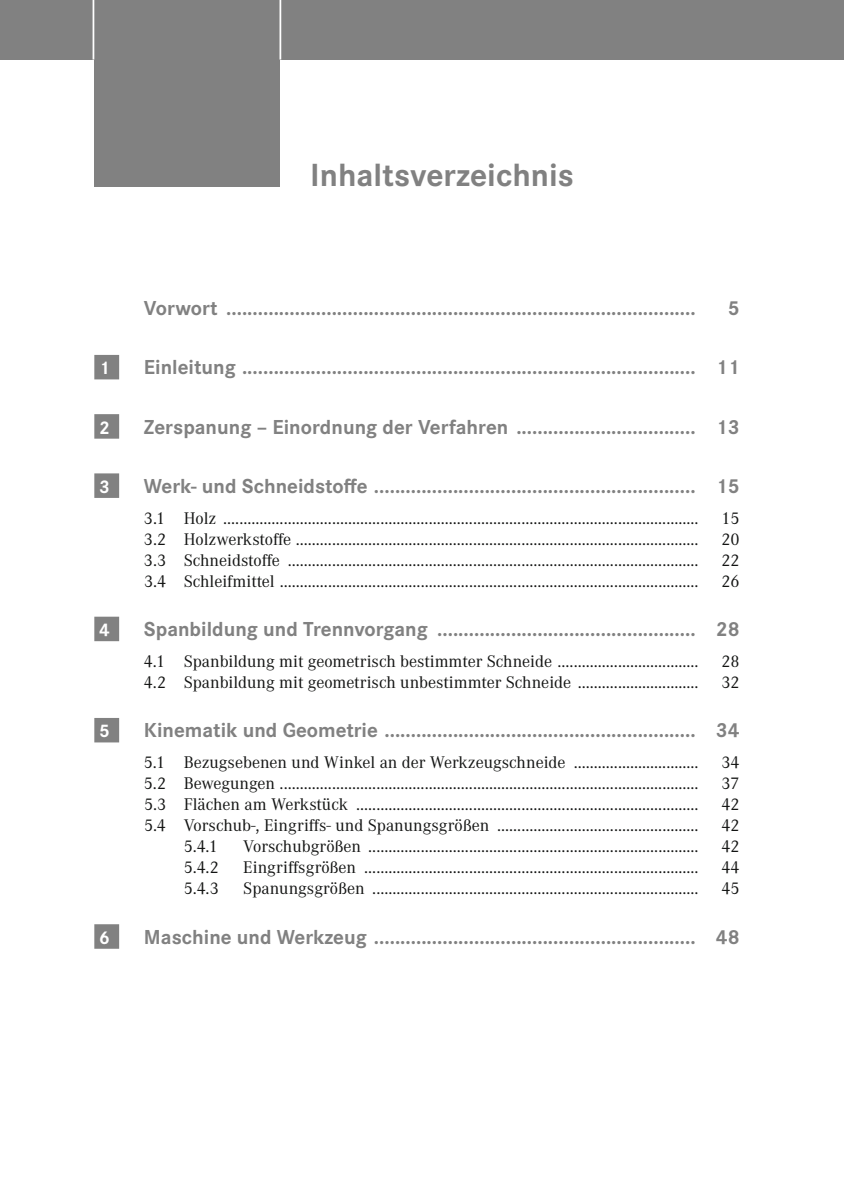
<style>
.page{position:relative;width:844px;height:1191px;background:#fff}
.page>*{position:absolute;margin:0;border:0;box-sizing:border-box;transform-origin:0 0}
.t1{font:700 33.25px "Corporate S Pro";color:#818181}
.t2{font:700 21px "Corporate S Pro";color:#818181}
.t3{font:700 18.9px "Corporate S Pro";color:#fff}
.t4{font:17.5px "Corporate A Pro";color:#131413}
</style>
<div class="page">
<div style="left:94px;top:0;width:185px;height:187px;background:#818181"></div>
<div style="left:0;top:0;width:843px;height:60px;background:#818181"></div>
<hr style="left:279px;top:0;width:2px;height:60px;background:#fff">
<hr style="left:93px;top:0;width:1px;height:60px;background:#fff">
<div style="left:94px;top:355px;width:25px;height:24px;background:#818181"></div>
<div style="left:94px;top:414px;width:25px;height:25px;background:#818181"></div>
<div style="left:94px;top:473px;width:25px;height:25px;background:#818181"></div>
<div style="left:94px;top:616px;width:25px;height:25px;background:#818181"></div>
<div style="left:94px;top:718px;width:25px;height:24px;background:#818181"></div>
<div style="left:94px;top:924px;width:25px;height:24px;background:#818181"></div>
<h1 class="t1" style="left:310px;top:149px;width:265px">Inhaltsverzeichnis</h1>
<p class="t2" style="left:144px;top:292px;width:553px">Vorwort .........................................................................................</p>
<p class="t2" style="left:727px;top:292px;width:13px">5</p>
<p class="t3" style="left:99px;top:353px;width:12px">1</p>
<p class="t2" style="left:144px;top:351px;width:597px">Einleitung ...................................................................................... 11</p>
<p class="t3" style="left:99px;top:412px;width:12px">2</p>
<p class="t2" style="left:144px;top:410px;width:597px">Zerspanung – Einordnung der Verfahren .................................. 13</p>
<p class="t3" style="left:99px;top:472px;width:12px">3</p>
<p class="t2" style="left:144px;top:469px;width:597px">Werk- und Schneidstoffe ............................................................. 15</p>
<p class="t4" style="left:144px;top:506px;width:556px">3.1 Holz ......................................................................................................................</p>
<p class="t4" style="left:721px;top:506px;width:20px">15</p>
<p class="t4" style="left:144px;top:527px;width:556px">3.2 Holzwerkstoffe ....................................................................................................</p>
<p class="t4" style="left:721px;top:527px;width:20px">20</p>
<p class="t4" style="left:144px;top:548px;width:556px">3.3 Schneidstoffe ......................................................................................................</p>
<p class="t4" style="left:721px;top:548px;width:20px">22</p>
<p class="t4" style="left:144px;top:569px;width:556px">3.4 Schleifmittel ........................................................................................................</p>
<p class="t4" style="left:721px;top:569px;width:20px">26</p>
<p class="t3" style="left:99px;top:615px;width:12px">4</p>
<p class="t2" style="left:144px;top:612px;width:597px">Spanbildung und Trennvorgang ................................................. 28</p>
<p class="t4" style="left:144px;top:649px;width:556px">4.1 Spanbildung mit geometrisch bestimmter Schneide ...................................</p>
<p class="t4" style="left:721px;top:649px;width:20px">28</p>
<p class="t4" style="left:144px;top:670px;width:556px">4.2 Spanbildung mit geometrisch unbestimmter Schneide ..............................</p>
<p class="t4" style="left:721px;top:670px;width:20px">32</p>
<p class="t3" style="left:99px;top:716px;width:12px">5</p>
<p class="t2" style="left:144px;top:714px;width:597px">Kinematik und Geometrie ........................................................... 34</p>
<p class="t4" style="left:144px;top:751px;width:556px">5.1 Bezugsebenen und Winkel an der Werkzeugschneide ...............................</p>
<p class="t4" style="left:721px;top:751px;width:20px">34</p>
<p class="t4" style="left:144px;top:772px;width:556px">5.2 Bewegungen ........................................................................................................</p>
<p class="t4" style="left:721px;top:772px;width:20px">37</p>
<p class="t4" style="left:144px;top:793px;width:556px">5.3 Flächen am Werkstück .....................................................................................</p>
<p class="t4" style="left:721px;top:793px;width:20px">42</p>
<p class="t4" style="left:144px;top:814px;width:556px">5.4 Vorschub-, Eingriffs- und Spanungsgrößen ..................................................</p>
<p class="t4" style="left:721px;top:814px;width:20px">42</p>
<p class="t4" style="left:184px;top:835px;width:36px">5.4.1</p>
<p class="t4" style="left:243px;top:835px;width:456px">Vorschubgrößen ..................................................................................</p>
<p class="t4" style="left:721px;top:835px;width:20px">42</p>
<p class="t4" style="left:184px;top:856px;width:37px">5.4.2</p>
<p class="t4" style="left:243px;top:856px;width:456px">Eingriffsgrößen ...................................................................................</p>
<p class="t4" style="left:721px;top:856px;width:20px">44</p>
<p class="t4" style="left:184px;top:877px;width:37px">5.4.3</p>
<p class="t4" style="left:243px;top:877px;width:456px">Spanungsgrößen .................................................................................</p>
<p class="t4" style="left:721px;top:877px;width:20px">45</p>
<p class="t3" style="left:99px;top:922px;width:12px">6</p>
<p class="t2" style="left:144px;top:920px;width:597px">Maschine und Werkzeug ............................................................. 48</p>
</div>
